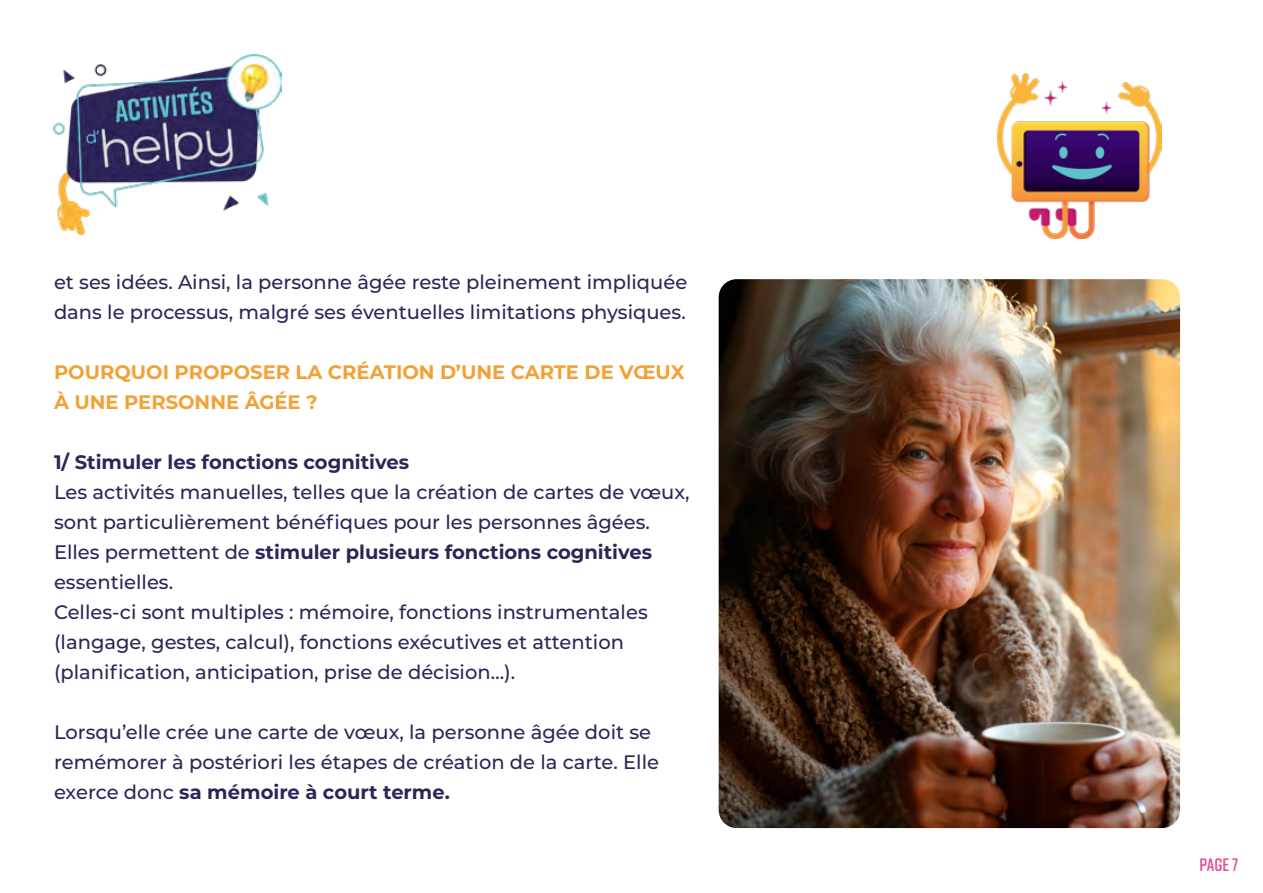
<style>
.page{position:relative;width:1263px;height:893px;background:#fff}
.page>*{position:absolute;margin:0;border:0;box-sizing:border-box;transform-origin:0 0}
.t1{font:500 19.5px/30px "Montserrat";color:#2f2456}
.t2{font:700 19.5px/30px "Montserrat";color:#f3a134}
.t3{font:700 19.5px "Montserrat";color:#2f2456}
.t4{font:600 18px "Rift Soft";color:#e04d8f}
.s1{font-weight:700}
</style>
<div class="page">
<img style="left:53px;top:54px;width:228px;height:180px">
<img style="left:998px;top:74px;width:163px;height:164px">
<img style="left:719px;top:279px;width:461px;height:549px">
<p class="t1" style="left:54px;top:266px;width:635px">et ses idées. Ainsi, la personne âgée reste pleinement impliquée dans le processus, malgré ses éventuelles limitations physiques.</p>
<p class="t2" style="left:54px;top:356px;width:632px">POURQUOI PROPOSER LA CRÉATION D’UNE CARTE DE VŒUX<br>À UNE PERSONNE ÂGÉE ?</p>
<p class="t3" style="left:54px;top:448px;width:357px">1/ Stimuler les fonctions cognitives</p>
<p class="t1" style="left:54px;top:476px;width:637px">Les activités manuelles, telles que la création de cartes de vœux, sont particulièrement bénéfiques pour les personnes âgées.<br>Elles permettent de <span class="s1">stimuler plusieurs fonctions cognitives </span>essentielles.<br>Celles-ci sont multiples : mémoire, fonctions instrumentales (langage, gestes, calcul), fonctions exécutives et attention (planification, anticipation, prise de décision…).</p>
<p class="t1" style="left:54px;top:716px;width:607px">Lorsqu’elle crée une carte de vœux, la personne âgée doit se remémorer à postériori les étapes de création de la carte. Elle exerce donc <span class="s1">sa mémoire à court terme.</span></p>
<p class="t4" style="left:1199px;top:852px;width:40px">Page 7</p>
</div>
